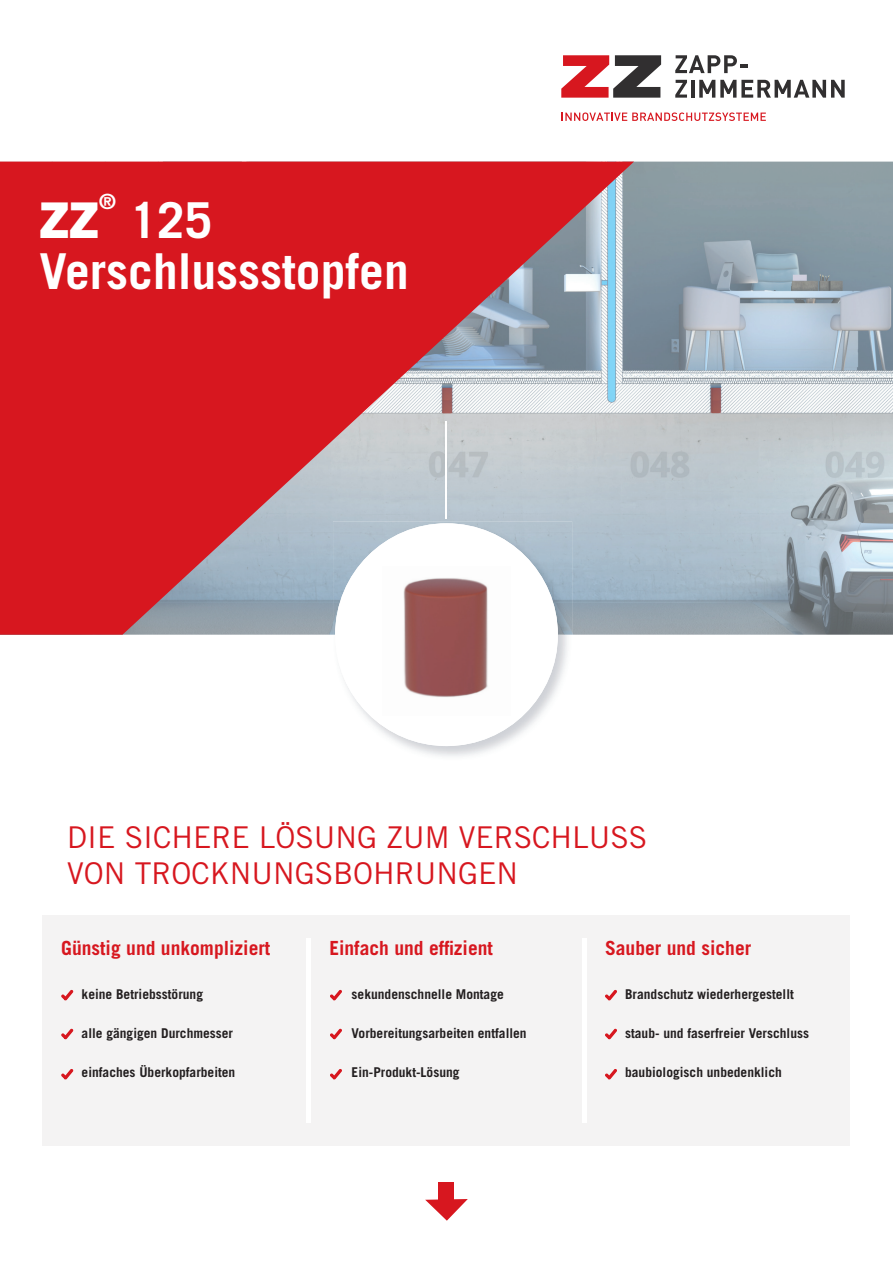
<style>
.page{position:relative;width:893px;height:1263px;background:#fff}
.page>*{position:absolute;margin:0;border:0;box-sizing:border-box;transform-origin:0 0}
.t1{font:700 49.5px/51px "Trade Gothic LT Std";color:#fff}
.t2{font:800 49.5px "Trade Gothic Next LT Pro";color:#fff}
.t3{font:30px/36px "Trade Gothic LT Std";color:#d7171f}
.t4{font:700 21px "Trade Gothic LT Std";color:#fff}
.t5{font:700 19.5px "Trade Gothic LT Std";color:#d7171f}
.t6{font:700 13.5px "Trade Gothic LT Std";color:#231f20}
</style>
<div class="page">
<img style="left:634px;top:162px;width:259px;height:473px">
<svg style="left:0;top:162px;width:634px;height:473px;background:#c95058"></svg>
<svg style="left:561px;top:55px;width:100px;height:43px"></svg>
<svg style="left:675px;top:55px;width:73px;height:18px"></svg>
<svg style="left:675px;top:80px;width:12px;height:18px"></svg>
<hr style="left:691px;top:80px;width:3px;height:18px;background:#312f30">
<svg style="left:699px;top:80px;width:146px;height:18px"></svg>
<svg style="left:562px;top:112px;width:204px;height:9px"></svg>
<div style="left:43px;top:915px;width:807px;height:231px;background:#f4f3f3"></div>
<div style="left:306px;top:939px;width:5px;height:184px;background:#fff"></div>
<div style="left:582px;top:939px;width:5px;height:184px;background:#fff"></div>
<svg style="left:330px;top:990px;width:12px;height:10px"></svg>
<svg style="left:605px;top:990px;width:12px;height:10px"></svg>
<svg style="left:61px;top:1029px;width:12px;height:10px"></svg>
<svg style="left:330px;top:1029px;width:12px;height:10px"></svg>
<svg style="left:605px;top:1029px;width:12px;height:10px"></svg>
<svg style="left:61px;top:990px;width:12px;height:10px"></svg>
<svg style="left:330px;top:1069px;width:12px;height:10px"></svg>
<svg style="left:605px;top:1069px;width:12px;height:10px"></svg>
<svg style="left:61px;top:1069px;width:12px;height:10px"></svg>
<div style="left:439px;top:1183px;width:15px;height:25px;background:#d7171f"></div>
<svg style="left:425px;top:1199px;width:43px;height:22px"></svg>
<img style="left:333px;top:521px;width:239px;height:235px">
<div style="left:335px;top:523px;width:223px;height:223px;background:#fff;border-radius:50%"></div>
<img style="left:403px;top:578px;width:85px;height:119px">
<hr style="left:446px;top:421px;width:1px;height:98px;background:#fff">
<h3 class="t4" style="left:99px;top:189px;width:18px">®</h3>
<h1 class="t1" style="left:39px;top:194px;width:371px;text-indent:90px">125<br>Verschlussstopfen</h1>
<h1 class="t2" style="left:39px;top:185px;width:61px">ZZ</h1>
<h2 class="t3" style="left:67px;top:818px;width:581px">DIE SICHERE LÖSUNG ZUM VERSCHLUSS<br>VON TROCKNUNGSBOHRUNGEN</h2>
<h3 class="t5" style="left:61px;top:936px;width:211px">Günstig und unkompliziert</h3>
<h3 class="t5" style="left:329px;top:936px;width:165px">Einfach und effizient</h3>
<h3 class="t5" style="left:605px;top:936px;width:148px">Sauber und sicher</h3>
<p class="t6" style="left:82px;top:986px;width:123px">keine Betriebsstörung</p>
<p class="t6" style="left:82px;top:1025px;width:153px">alle gängigen Durchmesser</p>
<p class="t6" style="left:82px;top:1064px;width:155px">einfaches Überkopfarbeiten</p>
<p class="t6" style="left:352px;top:986px;width:154px">sekundenschnelle Montage</p>
<p class="t6" style="left:352px;top:1025px;width:177px">Vorbereitungsarbeiten entfallen</p>
<p class="t6" style="left:352px;top:1064px;width:109px">Ein-Produkt-Lösung</p>
<p class="t6" style="left:625px;top:986px;width:170px">Brandschutz wiederhergestellt</p>
<p class="t6" style="left:625px;top:1025px;width:185px">staub- und faserfreier Verschluss</p>
<p class="t6" style="left:625px;top:1064px;width:158px">baubiologisch unbedenklich</p>
</div>
